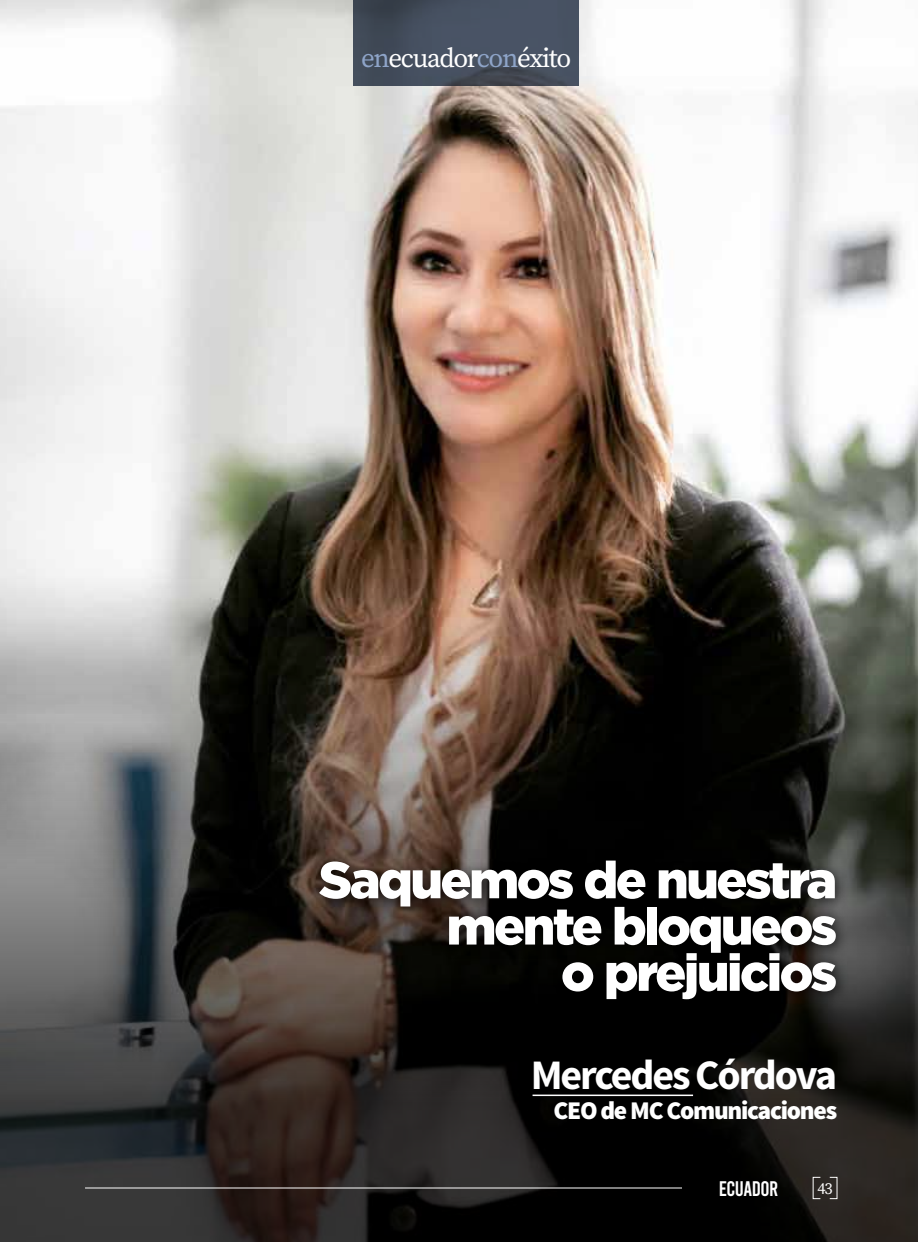
<style>
.page{position:relative;width:918px;height:1242px;background:#fff}
.page>*{position:absolute;margin:0;border:0;box-sizing:border-box;transform-origin:0 0}
.t1{font:900 51.6px/46.3px "Gotham";letter-spacing:-.05em;color:#fff;text-align:right}
.t2{font:700 42px "Source Sans Pro";letter-spacing:-.05em;color:#fff}
.t3{font:27px "Source Serif Pro";letter-spacing:-.05em;color:#fff}
.t4{font:900 25.5px "Source Sans Pro";letter-spacing:-.05em;color:#fff}
.t5{font:21px "Bebas";letter-spacing:-.025em;color:#fff}
.t6{font:16.5px "Source Serif Pro";color:#fff}
.s1{color:#8ea4c8}
</style>
<div class="page">
<img style="left:0;top:0;width:918px;height:1242px">
<hr style="left:533px;top:1095px;width:160px;height:1px;background:#fff">
<div style="left:310px;top:851px;width:540px;height:163px;background:#000;opacity:.75"></div>
<svg style="left:353px;top:0;width:226px;height:85px;background:#444e5d"></svg>
<hr style="left:85px;top:1188px;width:597px;height:1px;background:#fff">
<p class="t3" style="left:361px;top:40px;width:212px"><span class="s1">en</span>ecuador<span class="s1">con</span>éxito</p>
<p class="t1" style="left:319px;top:856px;width:520px">Saquemos de nuestra mente bloqueos<br>o prejuicios</p>
<p class="t2" style="left:531px;top:1048px;width:308px">Mercedes Córdova</p>
<p class="t4" style="left:553px;top:1094px;width:285px">CEO de MC Comunicaciones</p>
<p class="t5" style="left:719px;top:1178px;width:61px">ECUADOR</p>
<p class="t6" style="left:817px;top:1177px;width:17px">43</p>
</div>
